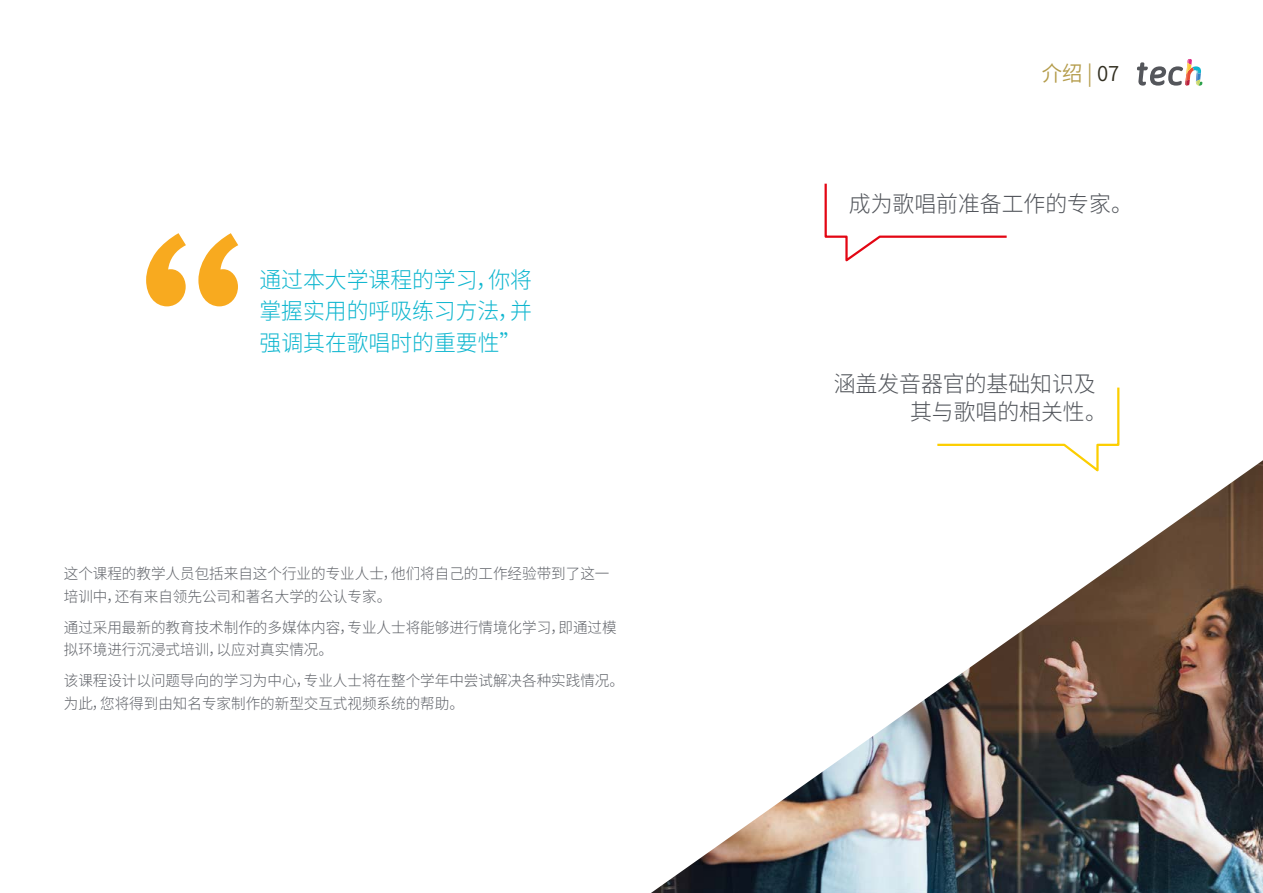
<style>
.page{position:relative;width:1263px;height:893px;background:#fff}
.page>*{position:absolute;margin:0;border:0;box-sizing:border-box;transform-origin:0 0}
.t1{font:300 22.5px/31.5px "Source Han Sans CN";color:#0fb6cf;text-align:justify}
.t2{font:300 22.5px/28.5px "Source Han Sans CN";color:#52555b}
.t3{font:21px "Source Han Sans CN";color:#b49c4b}
.t4{font:300 15px/22.5px "Source Han Sans CN";color:#61646a}
.s1{color:#312e20}
</style>
<div class="page">
<svg style="left:146px;top:233px;width:92px;height:73px"></svg>
<img style="left:651px;top:460px;width:612px;height:433px">
<svg style="left:935px;top:387px;width:185px;height:88px"></svg>
<svg style="left:824px;top:183px;width:183px;height:79px"></svg>
<svg style="left:1137px;top:59px;width:65px;height:27px"></svg>
<h1 class="t1" style="left:259px;top:264px;width:274px">通过本大学课程的学习，你将掌握实用的呼吸练习方法，并强调其在歌唱时的重要性”</h1>
<p class="t4" style="left:64px;top:563px;width:547px">这个课程的教学人员包括来自这个行业的专业人士，他们将自己的工作经验带到了这一培训中，还有来自领先公司和著名大学的公认专家。</p>
<p class="t4" style="left:64px;top:616px;width:554px">通过采用最新的教育技术制作的多媒体内容，专业人士将能够进行情境化学习，即通过模拟环境进行沉浸式培训，以应对真实情况。</p>
<p class="t4" style="left:64px;top:670px;width:562px">该课程设计以问题导向的学习为中心，专业人士将在整个学年中尝试解决各种实践情况。为此，您将得到由知名专家制作的新型交互式视频系统的帮助。</p>
<h2 class="t3" style="left:1042px;top:61px;width:79px">介绍 | <span class="s1">07</span></h2>
<h1 class="t2" style="left:849px;top:190px;width:285px">成为歌唱前准备工作的专家。</h1>
<h1 class="t2" style="left:910px;top:370px;width:198px;text-indent:-76px">涵盖发音器官的基础知识及其与歌唱的相关性。</h1>
</div>
